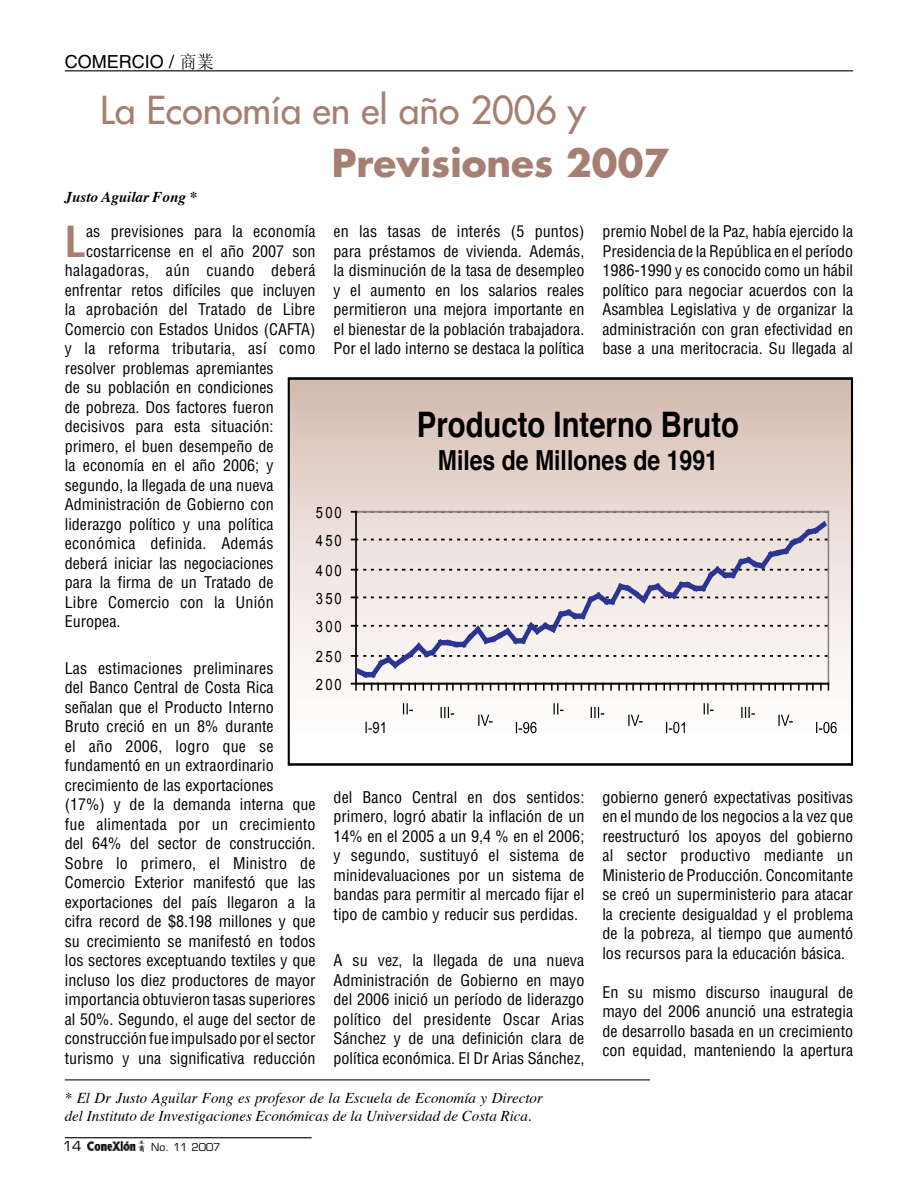
<style>
.page{position:relative;width:918px;height:1188px;background:#fff}
.page>*{position:absolute;margin:0;border:0;box-sizing:border-box;transform-origin:0 0}
.t1{font:700 condensed 41.7px "Helvetica";color:#a57f71}
.t2{font:37.5px "Futura";color:#a57f71}
.t3{font:700 37.5px "Futura";color:#a57f71}
.t4{font:700 35.25px "Helvetica";color:#000;scale:.83 1}
.t5{font:700 27.6px "Helvetica";color:#000;scale:.83 1}
.t6{font:18px "Helvetica";color:#000}
.t7{font:condensed 15.75px/19.5px "Helvetica";color:#000;text-align:justify}
.t8{font:condensed 15.75px "Helvetica";letter-spacing:.02em;color:#000}
.t9{font:15.6px "Arial";letter-spacing:.135em;color:#000;scale:.84 1}
.t10{font:italic 15px/18px "Times";color:#000}
.t11{font:italic 700 15px "Times";color:#000}
.t12{font:13.5px "Eurostile";color:#000}
.t13{font:10.5px "Eurostile";color:#000}
.s1{font-family:"Sim Sun"}
</style>
<div class="page">
<hr style="left:65px;top:70px;width:788px;height:1px;background:#000">
<img style="left:88px;top:1138px;width:57px;height:13px">
<hr style="left:65px;top:1137px;width:247px;height:1px;background:#000">
<div style="left:289px;top:379px;width:563px;height:385px;background:linear-gradient(to bottom,#d6beb4,#fff)"></div>
<div style="left:288px;top:377px;width:565px;height:389px;border:2px solid #000"></div>
<hr style="left:356px;top:511px;width:472px;height:2px;background:#808080">
<hr style="left:828px;top:512px;width:1px;height:172px;background:#808080">
<hr style="left:355px;top:512px;width:2px;height:172px;background:#000">
<hr style="left:356px;top:683px;width:472px;height:1px;background:#000">
<svg style="left:476px;top:684px;width:7px;height:6px"></svg>
<svg style="left:505px;top:684px;width:2px;height:6px"></svg>
<svg style="left:513px;top:684px;width:8px;height:6px"></svg>
<svg style="left:527px;top:684px;width:2px;height:6px"></svg>
<svg style="left:535px;top:684px;width:2px;height:6px"></svg>
<svg style="left:543px;top:684px;width:2px;height:6px"></svg>
<svg style="left:551px;top:684px;width:8px;height:6px"></svg>
<svg style="left:565px;top:684px;width:2px;height:6px"></svg>
<svg style="left:588px;top:684px;width:8px;height:6px"></svg>
<svg style="left:602px;top:684px;width:2px;height:6px"></svg>
<svg style="left:610px;top:684px;width:2px;height:6px"></svg>
<svg style="left:618px;top:684px;width:2px;height:6px"></svg>
<svg style="left:626px;top:684px;width:8px;height:6px"></svg>
<svg style="left:648px;top:684px;width:9px;height:6px"></svg>
<svg style="left:663px;top:684px;width:8px;height:6px"></svg>
<svg style="left:677px;top:684px;width:2px;height:6px"></svg>
<svg style="left:693px;top:684px;width:2px;height:6px"></svg>
<svg style="left:701px;top:684px;width:8px;height:6px"></svg>
<svg style="left:715px;top:684px;width:2px;height:6px"></svg>
<svg style="left:731px;top:684px;width:7px;height:6px"></svg>
<svg style="left:760px;top:684px;width:2px;height:6px"></svg>
<svg style="left:768px;top:684px;width:8px;height:6px"></svg>
<svg style="left:782px;top:684px;width:2px;height:6px"></svg>
<svg style="left:790px;top:684px;width:2px;height:6px"></svg>
<svg style="left:798px;top:684px;width:2px;height:6px"></svg>
<svg style="left:806px;top:684px;width:8px;height:6px"></svg>
<svg style="left:820px;top:684px;width:2px;height:6px"></svg>
<svg style="left:352px;top:635px;width:109px;height:55px"></svg>
<div style="left:456px;top:642px;width:8px;height:5px;background:#2c3494"></div>
<svg style="left:458px;top:607px;width:109px;height:50px"></svg>
<svg style="left:552px;top:577px;width:136px;height:50px;background:#d2ccd6"></svg>
<svg style="left:677px;top:511px;width:153px;height:87px;background:#d6cdd0"></svg>
<svg style="left:403px;top:703px;width:10px;height:11px"></svg>
<svg style="left:441px;top:707px;width:13px;height:11px"></svg>
<svg style="left:478px;top:715px;width:15px;height:11px"></svg>
<svg style="left:516px;top:722px;width:21px;height:11px"></svg>
<svg style="left:553px;top:703px;width:11px;height:11px"></svg>
<svg style="left:591px;top:707px;width:13px;height:11px"></svg>
<svg style="left:628px;top:715px;width:15px;height:11px"></svg>
<svg style="left:666px;top:722px;width:19px;height:11px"></svg>
<svg style="left:704px;top:703px;width:10px;height:11px"></svg>
<svg style="left:741px;top:707px;width:14px;height:11px"></svg>
<svg style="left:778px;top:715px;width:15px;height:11px"></svg>
<svg style="left:816px;top:722px;width:21px;height:11px"></svg>
<hr style="left:65px;top:1079px;width:585px;height:1px;background:#000">
<p class="t6" style="left:65px;top:51px;width:151px">COMERCIO / <span class="s1">商業</span></p>
<h2 class="t2" style="left:100px;top:86px;width:487px">La Economía en el año 2006 y</h2>
<p class="t11" style="left:65px;top:187px;width:134px">Justo Aguilar Fong *</p>
<h2 class="t3" style="left:332px;top:137px;width:339px">Previsiones 2007</h2>
<h1 class="t1" style="left:65px;top:215px;width:23px">L</h1>
<p class="t7" style="left:86px;top:222px;width:231px">as previsiones para la economía</p>
<p class="t7" style="left:334px;top:222px;width:252px">en las tasas de interés (5 puntos) para préstamos de vivienda. Además, la disminución de la tasa de desempleo y el aumento en los salarios reales permitieron una mejora importante en el bienestar de la población trabajadora.<br>Por el lado interno se destaca la política</p>
<p class="t7" style="left:602px;top:222px;width:252px">premio Nobel de la Paz, había ejercido la Presidencia de la República en el período 1986-1990 y es conocido como un hábil político para negociar acuerdos con la Asamblea Legislativa y de organizar la administración con gran efectividad en base a una meritocracia. Su llegada al</p>
<p class="t7" style="left:86px;top:241px;width:231px">costarricense en el año 2007 son</p>
<p class="t8" style="left:65px;top:261px;width:252px">halagadoras, aún cuando deberá</p>
<p class="t7" style="left:65px;top:280px;width:252px">enfrentar retos difíciles que incluyen</p>
<p class="t7" style="left:65px;top:300px;width:252px">la aprobación del Tratado de Libre</p>
<p class="t7" style="left:65px;top:319px;width:252px">Comercio con Estados Unidos (CAFTA)</p>
<p class="t7" style="left:65px;top:339px;width:252px">y la reforma tributaria, así como</p>
<p class="t7" style="left:65px;top:358px;width:210px">resolver problemas apremiantes</p>
<p class="t7" style="left:65px;top:378px;width:210px">de su población en condiciones</p>
<p class="t7" style="left:65px;top:397px;width:210px">de pobreza. Dos factores fueron</p>
<p class="t7" style="left:65px;top:417px;width:210px">decisivos para esta situación:</p>
<p class="t7" style="left:65px;top:436px;width:210px">primero, el buen desempeño de</p>
<p class="t7" style="left:65px;top:456px;width:210px">la economía en el año 2006; y</p>
<p class="t7" style="left:65px;top:475px;width:210px">segundo, la llegada de una nueva</p>
<p class="t7" style="left:65px;top:495px;width:210px">Administración de Gobierno con</p>
<p class="t7" style="left:65px;top:514px;width:210px">liderazgo político y una política</p>
<p class="t7" style="left:65px;top:534px;width:210px">económica definida. Además</p>
<p class="t7" style="left:65px;top:553px;width:210px">deberá iniciar las negociaciones</p>
<p class="t7" style="left:65px;top:573px;width:210px">para la firma de un Tratado de</p>
<p class="t7" style="left:65px;top:592px;width:210px">Libre Comercio con la Unión</p>
<p class="t7" style="left:65px;top:612px;width:57px">Europea.</p>
<p class="t7" style="left:65px;top:658px;width:252px;text-align:left">Las estimaciones preliminares<br>del Banco Central de Costa Rica señalan que el Producto Interno<br>Bruto creció en un 8% durante<br>el año 2006, logro que se fundamentó en un extraordinario crecimiento de las exportaciones (17%) y de la demanda interna que fue alimentada por un crecimiento del 64% del sector de construcción.<br>Sobre lo primero, el Ministro de Comercio Exterior manifestó que las exportaciones del país llegaron a la cifra record de $8.198 millones y que su crecimiento se manifestó en todos los sectores exceptuando textiles y que incluso los diez productores de mayor importancia obtuvieron tasas superiores al 50%. Segundo, el auge del sector de construcción fue impulsado por el sector turismo y una significativa reducción</p>
<h3 class="t4" style="left:417px;top:401px;width:390px">Producto Interno Bruto</h3>
<h3 class="t5" style="left:438px;top:442px;width:339px">Miles de Millones de 1991</h3>
<p class="t9" style="left:316px;top:504px;width:32px">500</p>
<p class="t9" style="left:316px;top:532px;width:32px">450</p>
<p class="t9" style="left:316px;top:561px;width:32px">400</p>
<p class="t9" style="left:316px;top:590px;width:32px">350</p>
<p class="t9" style="left:316px;top:618px;width:32px">300</p>
<p class="t9" style="left:316px;top:648px;width:32px">250</p>
<p class="t9" style="left:316px;top:676px;width:32px">200</p>
<p class="t9" style="left:365px;top:719px;width:28px">I-91</p>
<p class="t7" style="left:334px;top:787px;width:252px">del Banco Central en dos sentidos: primero, logró abatir la inflación de un 14% en el 2005 a un 9,4 % en el 2006; y segundo, sustituyó el sistema de minidevaluaciones por un sistema de bandas para permitir al mercado fijar el tipo de cambio y reducir sus perdidas.</p>
<p class="t7" style="left:334px;top:951px;width:252px">A su vez, la llegada de una nueva Administración de Gobierno en mayo del 2006 inició un período de liderazgo político del presidente Oscar Arias Sánchez y de una definición clara de política económica. El Dr Arias Sánchez,</p>
<p class="t7" style="left:602px;top:787px;width:252px">gobierno generó expectativas positivas en el mundo de los negocios a la vez que reestructuró los apoyos del gobierno al sector productivo mediante un Ministerio de Producción. Concomitante se creó un superministerio para atacar la creciente desigualdad y el problema de la pobreza, al tiempo que aumentó los recursos para la educación básica.</p>
<p class="t7" style="left:602px;top:982px;width:252px">En su mismo discurso inaugural de mayo del 2006 anunció una estrategia de desarrollo basada en un crecimiento con equidad, manteniendo la apertura</p>
<p class="t10" style="left:65px;top:1090px;width:480px">* El Dr Justo Aguilar Fong es profesor de la Escuela de Economía y Director del Instituto de Investigaciones Económicas de la Universidad de Costa Rica.</p>
<p class="t12" style="left:63px;top:1138px;width:20px">14</p>
<p class="t13" style="left:151px;top:1140px;width:71px">No. 11 2007</p>
</div>
